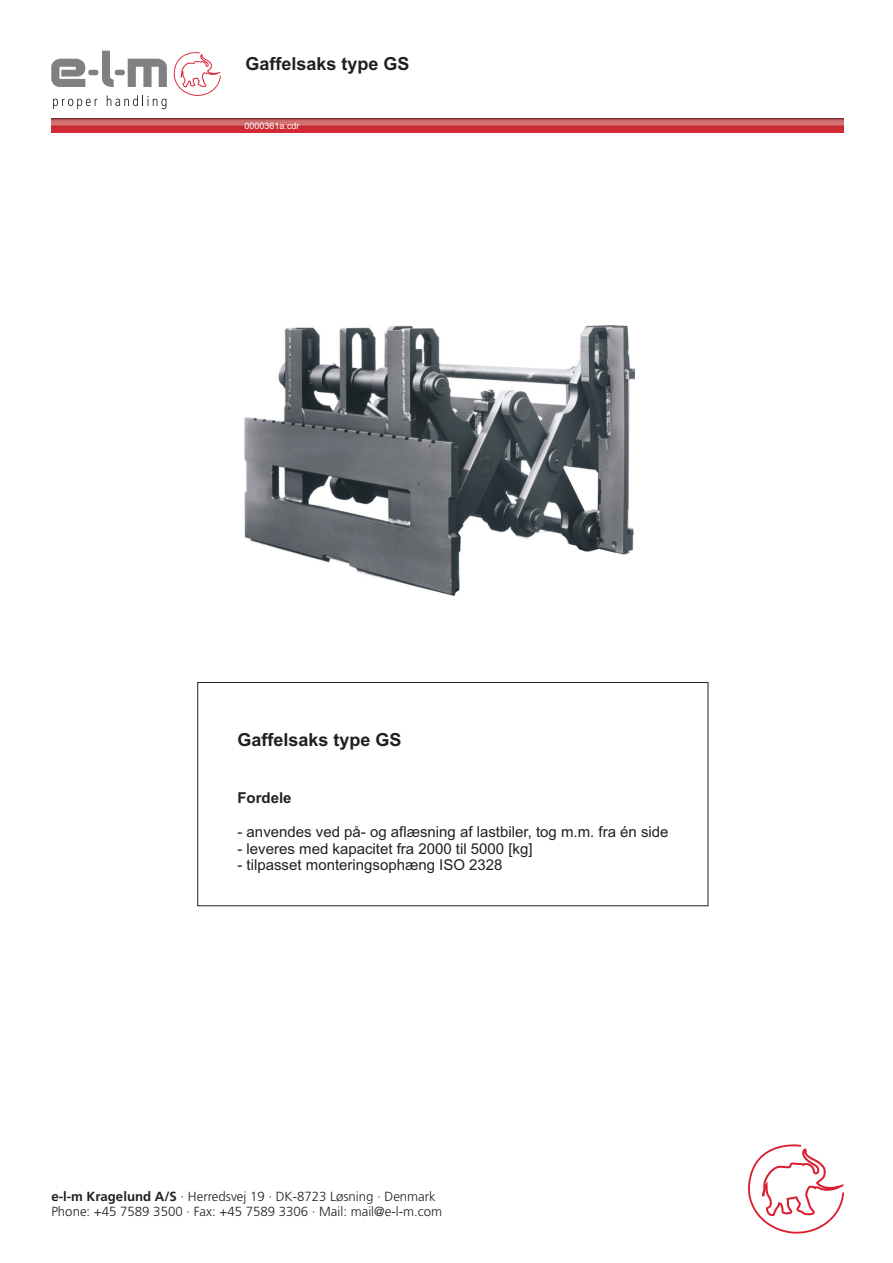
<style>
.page{position:relative;width:893px;height:1263px;background:#fff}
.page>*{position:absolute;margin:0;border:0;box-sizing:border-box;transform-origin:0 0}
.t1{font:700 18px "Arial";color:#231f20}
.t2{font:15px "Arial";color:#231f20}
.t3{font:700 15px "Arial";color:#231f20}
.t4{font:300 13.2px/15.3px "Frutiger LT Com";color:#231f20}
.t5{font:9px "Arial";color:#fff}
.s1{font-style:inherit}
</style>
<div class="page">
<svg style="left:173px;top:52px;width:48px;height:44px"></svg>
<div style="left:88px;top:70px;width:10px;height:5px;background:#808083;border-radius:2px"></div>
<div style="left:115px;top:70px;width:10px;height:5px;background:#808083;border-radius:2px"></div>
<svg style="left:53px;top:99px;width:44px;height:10px"></svg>
<svg style="left:107px;top:95px;width:59px;height:14px"></svg>
<svg style="left:51px;top:59px;width:34px;height:28px"></svg>
<svg style="left:128px;top:59px;width:39px;height:28px"></svg>
<svg style="left:102px;top:51px;width:12px;height:36px"></svg>
<img style="left:51px;top:119px;width:792px;height:14px">
<svg style="left:748px;top:1144px;width:96px;height:90px"></svg>
<svg style="left:197px;top:682px;width:511px;height:224px"></svg>
<img style="left:244px;top:325px;width:390px;height:271px">
<p class="t1" style="left:245px;top:57px;width:166px">Gaffelsaks type GS</p>
<p class="t5" style="left:245px;top:123px;width:57px">0000361a.cdr</p>
<p class="t1" style="left:237px;top:732px;width:166px">Gaffelsaks type GS</p>
<p class="t3" style="left:237px;top:792px;width:56px">Fordele</p>
<p class="t2" style="left:237px;top:826px;width:433px">- anvendes ved på- og aflæsning af lastbiler, tog m.m. fra én side</p>
<p class="t2" style="left:237px;top:843px;width:297px">- leveres med kapacitet fra 2000 til 5000 [kg]</p>
<p class="t2" style="left:237px;top:859px;width:267px">- tilpasset monteringsophæng ISO 2328</p>
<p class="t4" style="left:51px;top:1190px;width:392px"><span class="s1">e-l-m Kragelund A/S</span> · Herredsvej 19 · DK-8723 Løsning · Denmark<br>Phone: +45 7589 3500 · Fax: +45 7589 3306 · Mail: mail@e-l-m.com</p>
</div>
